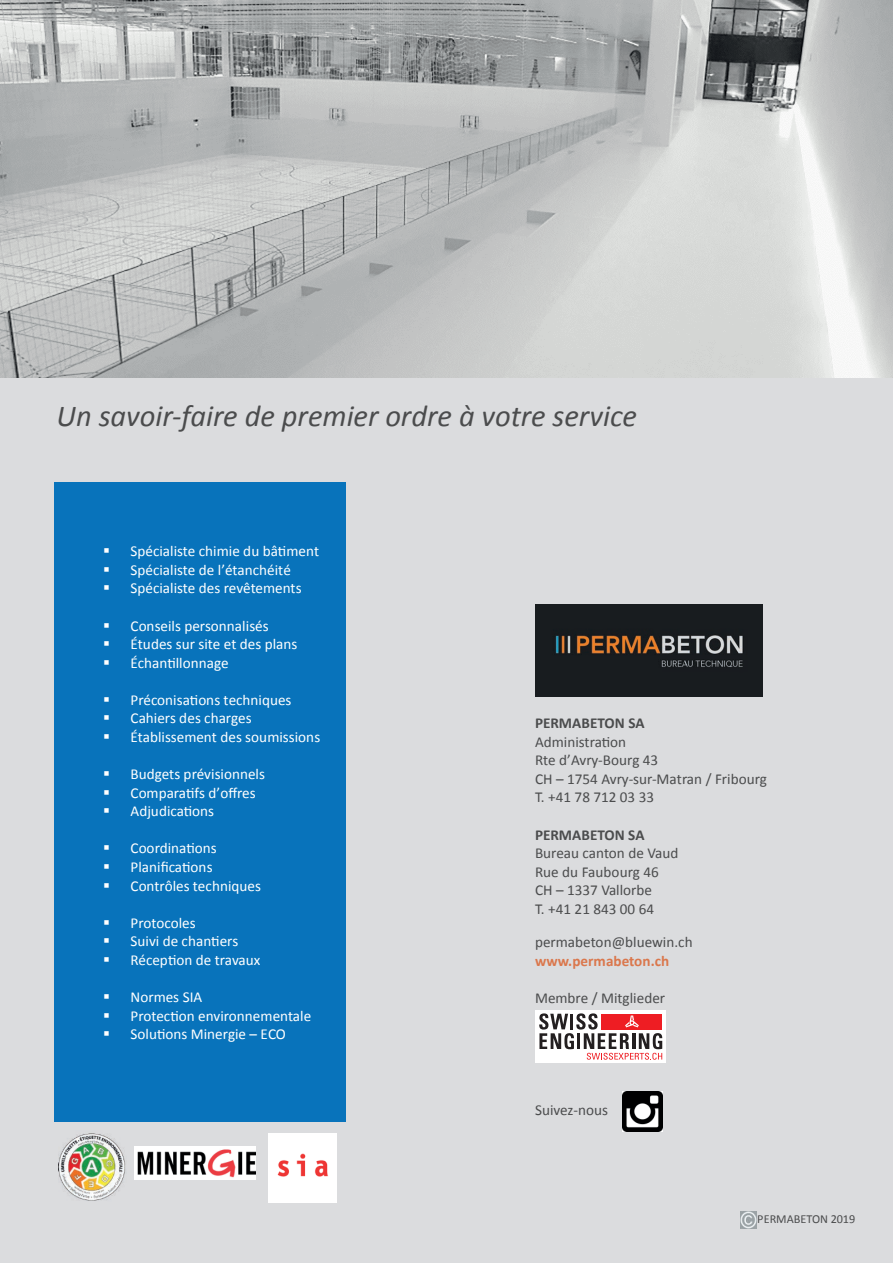
<style>
.page{position:relative;width:893px;height:1263px;background:#dbdcde}
.page>*{position:absolute;margin:0;border:0;box-sizing:border-box;transform-origin:0 0}
.t1{font:italic 30.45px "Calibri";color:#4b4c4d}
.t2{font:15.15px "Calibri";color:#fff}
.t3{font:15.15px/18.6px "Calibri";color:#4b4c4d}
.t4{font:700 15.15px "Calibri";color:#4b4c4d}
.t5{font:700 15.15px "Calibri";color:#da774c}
.t6{font:12.3px "Calibri";color:#4b4c4d}
</style>
<div class="page">
<img style="left:0;top:0;width:893px;height:377px">
<div style="left:54px;top:504px;width:291px;height:19px;background:#0873bb"></div>
<div style="left:54px;top:523px;width:291px;height:18px;background:#0873bb"></div>
<div style="left:54px;top:541px;width:291px;height:19px;background:#0873bb"></div>
<div style="left:54px;top:560px;width:291px;height:19px;background:#0873bb"></div>
<div style="left:54px;top:579px;width:291px;height:18px;background:#0873bb"></div>
<div style="left:54px;top:597px;width:291px;height:19px;background:#0873bb"></div>
<div style="left:54px;top:616px;width:291px;height:18px;background:#0873bb"></div>
<div style="left:54px;top:634px;width:291px;height:19px;background:#0873bb"></div>
<div style="left:54px;top:653px;width:291px;height:19px;background:#0873bb"></div>
<div style="left:54px;top:672px;width:291px;height:18px;background:#0873bb"></div>
<div style="left:54px;top:690px;width:291px;height:19px;background:#0873bb"></div>
<div style="left:54px;top:709px;width:291px;height:18px;background:#0873bb"></div>
<div style="left:54px;top:727px;width:291px;height:19px;background:#0873bb"></div>
<div style="left:54px;top:746px;width:291px;height:18px;background:#0873bb"></div>
<div style="left:54px;top:764px;width:291px;height:19px;background:#0873bb"></div>
<div style="left:54px;top:783px;width:291px;height:18px;background:#0873bb"></div>
<div style="left:54px;top:801px;width:291px;height:19px;background:#0873bb"></div>
<div style="left:54px;top:820px;width:291px;height:19px;background:#0873bb"></div>
<div style="left:54px;top:839px;width:291px;height:18px;background:#0873bb"></div>
<div style="left:54px;top:857px;width:291px;height:19px;background:#0873bb"></div>
<div style="left:54px;top:876px;width:291px;height:18px;background:#0873bb"></div>
<div style="left:54px;top:894px;width:291px;height:19px;background:#0873bb"></div>
<div style="left:54px;top:913px;width:291px;height:19px;background:#0873bb"></div>
<div style="left:54px;top:932px;width:291px;height:18px;background:#0873bb"></div>
<div style="left:54px;top:950px;width:291px;height:19px;background:#0873bb"></div>
<div style="left:54px;top:969px;width:291px;height:18px;background:#0873bb"></div>
<div style="left:54px;top:987px;width:291px;height:19px;background:#0873bb"></div>
<div style="left:54px;top:1006px;width:291px;height:18px;background:#0873bb"></div>
<div style="left:54px;top:1024px;width:291px;height:19px;background:#0873bb"></div>
<div style="left:54px;top:1043px;width:291px;height:18px;background:#0873bb"></div>
<div style="left:54px;top:1061px;width:291px;height:19px;background:#0873bb"></div>
<div style="left:54px;top:1080px;width:291px;height:7px;background:#0873bb"></div>
<div style="left:54px;top:483px;width:291px;height:21px;background:#0873bb"></div>
<div style="left:54px;top:1087px;width:291px;height:22px;background:#0873bb"></div>
<hr style="left:54px;top:1109px;width:291px;height:4px;background:#0873bb">
<hr style="left:54px;top:1113px;width:291px;height:4px;background:#0873bb">
<hr style="left:54px;top:1117px;width:291px;height:4px;background:#0873bb">
<img style="left:535px;top:605px;width:227px;height:92px">
<img style="left:623px;top:1092px;width:40px;height:40px">
<img style="left:740px;top:1211px;width:16px;height:17px">
<img style="left:59px;top:1133px;width:67px;height:68px">
<img style="left:135px;top:1147px;width:120px;height:32px">
<img style="left:268px;top:1133px;width:69px;height:69px">
<div style="left:536px;top:1010px;width:130px;height:53px;background:#fff"></div>
<svg style="left:539px;top:1013px;width:123px;height:47px"></svg>
<h1 class="t1" style="left:57px;top:394px;width:582px">Un savoir-faire de premier ordre à votre service</h1>
<p class="t2" style="left:103px;top:541px;width:217px">▪ Spécialiste chimie du bâtiment</p>
<p class="t2" style="left:103px;top:559px;width:189px">▪ Spécialiste de l’étanchéité</p>
<p class="t2" style="left:103px;top:578px;width:200px">▪ Spécialiste des revêtements</p>
<p class="t2" style="left:103px;top:615px;width:167px">▪ Conseils personnalisés</p>
<p class="t2" style="left:103px;top:634px;width:196px">▪ Études sur site et des plans</p>
<p class="t2" style="left:103px;top:652px;width:127px">▪ Échantillonnage</p>
<p class="t2" style="left:103px;top:689px;width:190px">▪ Préconisations techniques</p>
<p class="t2" style="left:103px;top:708px;width:150px">▪ Cahiers des charges</p>
<p class="t2" style="left:103px;top:726px;width:219px">▪ Établissement des soumissions</p>
<p class="t2" style="left:103px;top:763px;width:163px">▪ Budgets prévisionnels</p>
<p class="t2" style="left:103px;top:782px;width:154px">▪ Comparatifs d’offres</p>
<p class="t2" style="left:103px;top:801px;width:113px">▪ Adjudications</p>
<p class="t2" style="left:103px;top:838px;width:115px">▪ Coordinations</p>
<p class="t2" style="left:103px;top:856px;width:111px">▪ Planifications</p>
<p class="t2" style="left:103px;top:875px;width:159px">▪ Contrôles techniques</p>
<p class="t2" style="left:103px;top:912px;width:94px">▪ Protocoles</p>
<p class="t2" style="left:103px;top:931px;width:137px">▪ Suivi de chantiers</p>
<p class="t2" style="left:103px;top:949px;width:159px">▪ Réception de travaux</p>
<p class="t2" style="left:103px;top:986px;width:101px">▪ Normes SIA</p>
<p class="t2" style="left:103px;top:1005px;width:210px">▪ Protection environnementale</p>
<p class="t2" style="left:103px;top:1023px;width:184px">▪ Solutions Minergie – ECO</p>
<p class="t4" style="left:535px;top:712px;width:111px">PERMABETON SA</p>
<p class="t3" style="left:535px;top:732px;width:233px">Administration<br>Rte d’Avry-Bourg 43<br>CH – 1754 Avry-sur-Matran / Fribourg<br>T. +41 78 712 03 33</p>
<p class="t4" style="left:535px;top:824px;width:111px">PERMABETON SA</p>
<p class="t3" style="left:535px;top:843px;width:145px">Bureau canton de Vaud<br>Rue du Faubourg 46<br>CH – 1337 Vallorbe<br>T. +41 21 843 00 64</p>
<p class="t3" style="left:535px;top:932px;width:159px">permabeton@bluewin.ch</p>
<p class="t5" style="left:535px;top:950px;width:136px">www.permabeton.ch</p>
<p class="t3" style="left:535px;top:989px;width:132px">Membre / Mitglieder</p>
<p class="t3" style="left:535px;top:1100px;width:75px">Suivez-nous</p>
<p class="t6" style="left:757px;top:1210px;width:99px">PERMABETON 2019</p>
</div>
